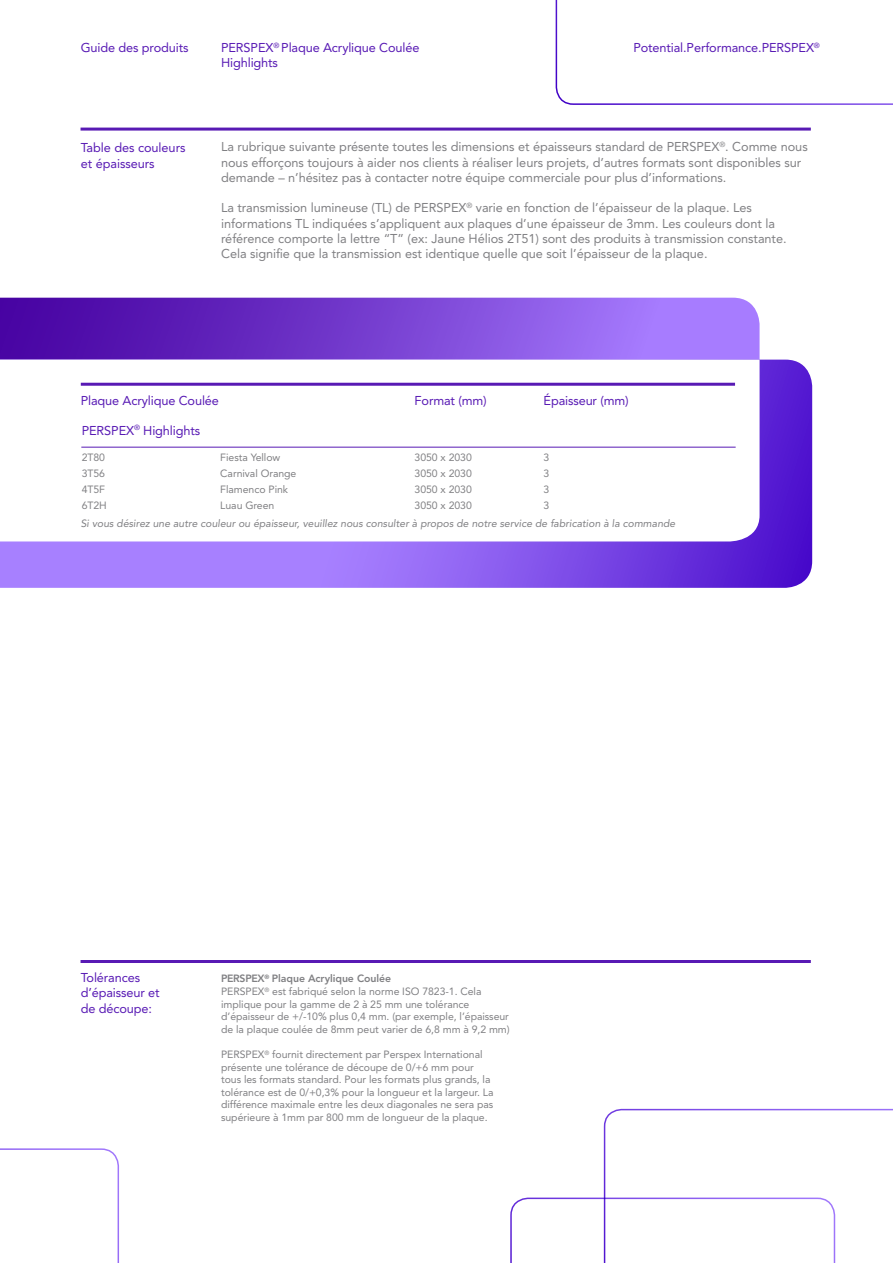
<style>
.page{position:relative;width:893px;height:1263px;background:#fff}
.page>*{position:absolute;margin:0;border:0;box-sizing:border-box;transform-origin:0 0}
.t1{font:12.75px "Avenir LT Std";letter-spacing:-.005em;color:#808083}
.t2{font:12.75px "Avenir LT Std";letter-spacing:-.01em;color:#581ab4}
.t3{font:10.5px/12.6px "Avenir LT Std";letter-spacing:-.005em;color:#808083}
.t4{font:800 10.5px "Avenir LT Std";letter-spacing:-.005em;color:#808083}
</style>
<div class="page">
<svg style="left:556px;top:0;width:337px;height:105px"></svg>
<svg style="left:510px;top:1109px;width:383px;height:154px"></svg>
<svg style="left:0;top:1148px;width:119px;height:115px"></svg>
<hr style="left:81px;top:128px;width:730px;height:3px;background:#581ab4">
<hr style="left:81px;top:960px;width:730px;height:3px;background:#581ab4">
<svg style="left:0;top:298px;width:760px;height:62px"></svg>
<svg style="left:0;top:360px;width:812px;height:228px"></svg>
<svg style="left:0;top:360px;width:760px;height:182px"></svg>
<hr style="left:81px;top:383px;width:654px;height:3px;background:#581ab4">
<hr style="left:81px;top:447px;width:655px;height:1px;background:#581ab4">
<p class="t2" style="left:81px;top:40px;width:109px">Guide des produits</p>
<p class="t2" style="left:221px;top:40px;width:200px">PERSPEX<sup>®</sup> Plaque Acrylique Coulée</p>
<p class="t2" style="left:221px;top:56px;width:58px">Highlights</p>
<p class="t2" style="left:633px;top:40px;width:188px">Potential.Performance.PERSPEX<sup>®</sup></p>
<p class="t2" style="left:81px;top:141px;width:106px">Table des couleurs</p>
<p class="t2" style="left:81px;top:156px;width:75px">et épaisseurs</p>
<p class="t1" style="left:221px;top:139px;width:588px">La rubrique suivante présente toutes les dimensions et épaisseurs standard de PERSPEX<sup>®</sup>. Comme nous</p>
<p class="t1" style="left:221px;top:155px;width:582px">nous efforçons toujours à aider nos clients à réaliser leurs projets, d’autres formats sont disponibles sur</p>
<p class="t1" style="left:221px;top:170px;width:507px">demande – n’hésitez pas à contacter notre équipe commerciale pour plus d’informations.</p>
<p class="t1" style="left:221px;top:201px;width:532px">La transmission lumineuse (TL) de PERSPEX<sup>®</sup> varie en fonction de l’épaisseur de la plaque. Les</p>
<p class="t1" style="left:221px;top:216px;width:555px">informations TL indiquées s’appliquent aux plaques d’une épaisseur de 3mm. Les couleurs dont la</p>
<p class="t1" style="left:221px;top:231px;width:567px">référence comporte la lettre “T” (ex: Jaune Hélios 2T51) sont des produits à transmission constante.</p>
<p class="t1" style="left:221px;top:246px;width:488px">Cela signifie que la transmission est identique quelle que soit l’épaisseur de la plaque.</p>
<p class="t2" style="left:81px;top:393px;width:140px">Plaque Acrylique Coulée</p>
<p class="t2" style="left:415px;top:393px;width:74px">Format (mm)</p>
<p class="t2" style="left:544px;top:393px;width:87px">Épaisseur (mm)</p>
<p class="t2" style="left:82px;top:423px;width:120px">PERSPEX<sup>®</sup> Highlights</p>
<p class="t3" style="left:82px;top:452px;width:25px">2T80</p>
<p class="t3" style="left:82px;top:467px;width:25px">3T56</p>
<p class="t3" style="left:82px;top:483px;width:25px">4T5F</p>
<p class="t3" style="left:82px;top:499px;width:27px">6T2H</p>
<p class="t3" style="left:220px;top:452px;width:62px">Fiesta Yellow</p>
<p class="t3" style="left:220px;top:467px;width:78px">Carnival Orange</p>
<p class="t3" style="left:220px;top:483px;width:69px">Flamenco Pink</p>
<p class="t3" style="left:220px;top:499px;width:56px">Luau Green</p>
<p class="t3" style="left:544px;top:452px;width:7px">3</p>
<p class="t3" style="left:544px;top:467px;width:7px">3</p>
<p class="t3" style="left:544px;top:483px;width:7px">3</p>
<p class="t3" style="left:544px;top:499px;width:7px">3</p>
<p class="t3" style="left:81px;top:517px;width:598px">Si vous désirez une autre couleur ou épaisseur, veuillez nous consulter à propos de notre service de fabrication à la commande</p>
<p class="t3" style="left:415px;top:452px;width:59px">3050 x 2030</p>
<p class="t3" style="left:415px;top:467px;width:59px">3050 x 2030</p>
<p class="t3" style="left:415px;top:483px;width:59px">3050 x 2030</p>
<p class="t3" style="left:415px;top:499px;width:59px">3050 x 2030</p>
<p class="t2" style="left:81px;top:970px;width:61px">Tolérances</p>
<p class="t2" style="left:81px;top:985px;width:80px">d’épaisseur et</p>
<p class="t2" style="left:81px;top:1001px;width:73px">de découpe:</p>
<p class="t4" style="left:221px;top:972px;width:172px">PERSPEX<sup>®</sup> Plaque Acrylique Coulée</p>
<p class="t3" style="left:221px;top:985px;width:262px">PERSPEX<sup>®</sup> est fabriqué selon la norme ISO 7823-1. Cela</p>
<p class="t3" style="left:221px;top:998px;width:250px">implique pour la gamme de 2 à 25 mm une tolérance</p>
<p class="t3" style="left:221px;top:1010px;width:289px">d’épaisseur de +/-10% plus 0,4 mm. (par exemple, l’épaisseur</p>
<p class="t3" style="left:221px;top:1023px;width:290px">de la plaque coulée de 8mm peut varier de 6,8 mm à 9,2 mm)</p>
<p class="t3" style="left:221px;top:1048px;width:274px">PERSPEX<sup>®</sup> fournit directement par Perspex International présente une tolérance de découpe de 0/+6 mm pour tous les formats standard. Pour les formats plus grands, la tolérance est de 0/+0,3% pour la longueur et la largeur. La différence maximale entre les deux diagonales ne sera pas supérieure à 1mm par 800 mm de longueur de la plaque.</p>
</div>
